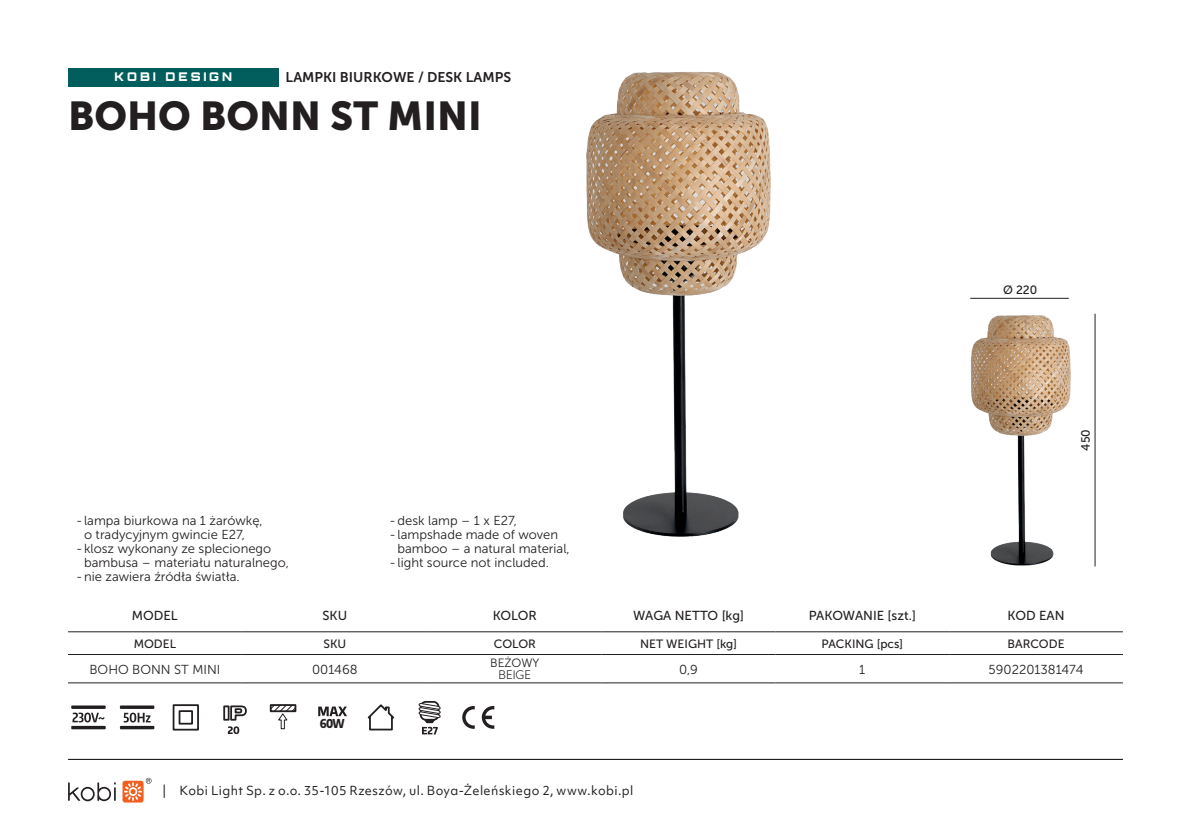
<style>
.page{position:relative;width:1191px;height:840px;background:#fff}
.page>*{position:absolute;margin:0;border:0;box-sizing:border-box;transform-origin:0 0}
.t1{font:40px "Museo Sans 900";color:#231f20}
.t2{font:14px "Museo Sans 700";color:#231f20}
.t3{font:13px "Museo Sans 300";color:#231f20}
.t4{font:13px "Museo Sans 500";color:#231f20}
.t5{font:12px "Objektiv Mk 1";letter-spacing:.035em;color:#231f20}
.t6{font:12px "Museo Sans 500";color:#231f20}
.t7{font:900 12px "Orbitron";letter-spacing:.25em;color:#fff}
.t8{font:12px "Museo Sans 300";color:#231f20}
.t9{font:300 12px "Azo Sans";color:#231f20}
.t10{font:800 semi-condensed 12px "Encode Sans";color:#231f20;scale:.94 1}
</style>
<div class="page">
<div style="left:122px;top:780px;width:22px;height:22px;background:#f26021;border-radius:3px"></div>
<svg style="left:68px;top:782px;width:48px;height:18px"></svg>
<svg style="left:124px;top:777px;width:27px;height:23px"></svg>
<hr style="left:68px;top:758px;width:1055px;height:1px;background:#000001">
<div style="left:68px;top:68px;width:211px;height:18px;background:#015e5d"></div>
<svg style="left:68px;top:632px;width:1055px;height:23px"></svg>
<div style="left:242px;top:631px;width:186px;height:23px;background:#fff"></div>
<hr style="left:68px;top:631px;width:174px;height:1px;background:#231f20">
<hr style="left:428px;top:631px;width:173px;height:1px;background:#231f20">
<hr style="left:601px;top:631px;width:174px;height:1px;background:#231f20">
<hr style="left:775px;top:631px;width:174px;height:1px;background:#231f20">
<hr style="left:949px;top:631px;width:174px;height:1px;background:#231f20">
<hr style="left:68px;top:653px;width:174px;height:1px;background:#231f20">
<hr style="left:428px;top:653px;width:173px;height:1px;background:#231f20">
<hr style="left:601px;top:653px;width:174px;height:1px;background:#231f20">
<hr style="left:775px;top:653px;width:174px;height:1px;background:#231f20">
<hr style="left:949px;top:653px;width:174px;height:1px;background:#231f20">
<hr style="left:68px;top:682px;width:174px;height:1px;background:#231f20">
<hr style="left:242px;top:682px;width:186px;height:1px;background:#231f20">
<hr style="left:428px;top:682px;width:173px;height:1px;background:#231f20">
<hr style="left:601px;top:682px;width:174px;height:1px;background:#231f20">
<hr style="left:775px;top:682px;width:174px;height:1px;background:#231f20">
<hr style="left:949px;top:682px;width:174px;height:1px;background:#231f20">
<hr style="left:242px;top:631px;width:186px;height:1px;background:#231f20">
<hr style="left:242px;top:653px;width:186px;height:1px;background:#231f20">
<svg style="left:72px;top:712px;width:33px;height:10px"></svg>
<div style="left:71px;top:705px;width:35px;height:3px;border:2px solid #231f20"></div>
<div style="left:71px;top:725px;width:35px;height:3px;border:2px solid #231f20"></div>
<div style="left:120px;top:705px;width:34px;height:3px;border:2px solid #231f20"></div>
<div style="left:120px;top:725px;width:34px;height:3px;border:2px solid #231f20"></div>
<svg style="left:124px;top:712px;width:27px;height:10px"></svg>
<svg style="left:172px;top:704px;width:27px;height:27px"></svg>
<svg style="left:223px;top:705px;width:24px;height:28px"></svg>
<svg style="left:269px;top:704px;width:28px;height:25px"></svg>
<svg style="left:318px;top:706px;width:29px;height:9px"></svg>
<svg style="left:367px;top:704px;width:28px;height:27px"></svg>
<div style="left:420px;top:700px;width:19px;height:20px;border:2px solid #231f20;border-radius:5px"></div>
<svg style="left:418px;top:703px;width:23px;height:31px"></svg>
<svg style="left:462px;top:706px;width:13px;height:22px"></svg>
<svg style="left:482px;top:706px;width:12px;height:22px"></svg>
<img style="left:970px;top:315px;width:101px;height:251px">
<hr style="left:970px;top:298px;width:98px;height:1px;background:#231f20">
<hr style="left:1094px;top:313px;width:1px;height:253px;background:#231f20">
<img style="left:586px;top:72px;width:185px;height:465px">
<p class="t7" style="left:115px;top:70px;width:119px">KOBI DESIGN</p>
<p class="t2" style="left:285px;top:69px;width:227px">LAMPKI BIURKOWE / DESK LAMPS</p>
<h1 class="t1" style="left:68px;top:93px;width:415px">BOHO BONN ST MINI</h1>
<p class="t3" style="left:76px;top:513px;width:188px">- lampa biurkowa na 1 żarówkę,</p>
<p class="t3" style="left:84px;top:527px;width:163px">o tradycyjnym gwincie E27,</p>
<p class="t3" style="left:76px;top:541px;width:197px">-klosz wykonany ze splecionego</p>
<p class="t3" style="left:84px;top:555px;width:206px">bambusa – materiału naturalnego,</p>
<p class="t3" style="left:76px;top:569px;width:165px">-nie zawiera źródła światła.</p>
<p class="t3" style="left:389px;top:513px;width:129px">-desk lamp – 1 x E27,</p>
<p class="t3" style="left:389px;top:527px;width:170px">-lampshade made of woven</p>
<p class="t3" style="left:397px;top:541px;width:174px">bamboo – a natural material,</p>
<p class="t3" style="left:389px;top:555px;width:161px">-light source not included.</p>
<p class="t6" style="left:1003px;top:283px;width:36px">Ø 220</p>
<p class="t6" style="left:1079px;top:450px;width:23px;rotate:-90deg">450</p>
<p class="t4" style="left:132px;top:607px;width:47px">MODEL</p>
<p class="t4" style="left:322px;top:607px;width:26px">SKU</p>
<p class="t4" style="left:493px;top:607px;width:46px">KOLOR</p>
<p class="t4" style="left:633px;top:607px;width:112px">WAGA NETTO [kg]</p>
<p class="t4" style="left:808px;top:607px;width:109px">PAKOWANIE [szt.]</p>
<p class="t4" style="left:1007px;top:607px;width:59px">KOD EAN</p>
<p class="t6" style="left:134px;top:636px;width:44px">MODEL</p>
<p class="t6" style="left:323px;top:636px;width:24px">SKU</p>
<p class="t6" style="left:494px;top:636px;width:44px">COLOR</p>
<p class="t6" style="left:640px;top:636px;width:98px">NET WEIGHT [kg]</p>
<p class="t6" style="left:821px;top:636px;width:83px">PACKING [pcs]</p>
<p class="t6" style="left:1007px;top:636px;width:59px">BARCODE</p>
<p class="t3" style="left:89px;top:661px;width:132px">BOHO BONN ST MINI</p>
<p class="t3" style="left:312px;top:661px;width:47px">001468</p>
<p class="t8" style="left:490px;top:656px;width:51px">BEŻOWY</p>
<p class="t9" style="left:498px;top:667px;width:34px">BEIGE</p>
<p class="t3" style="left:679px;top:661px;width:20px">0,9</p>
<p class="t3" style="left:859px;top:661px;width:8px">1</p>
<p class="t3" style="left:988px;top:661px;width:96px">5902201381474</p>
<p class="t10" style="left:320px;top:713px;width:28px">60W</p>
<p class="t5" style="left:162px;top:782px;width:472px">| Kobi Light Sp. z o.o. 35-105 Rzeszów, ul. Boya-Żeleńskiego 2, www.kobi.pl</p>
</div>
